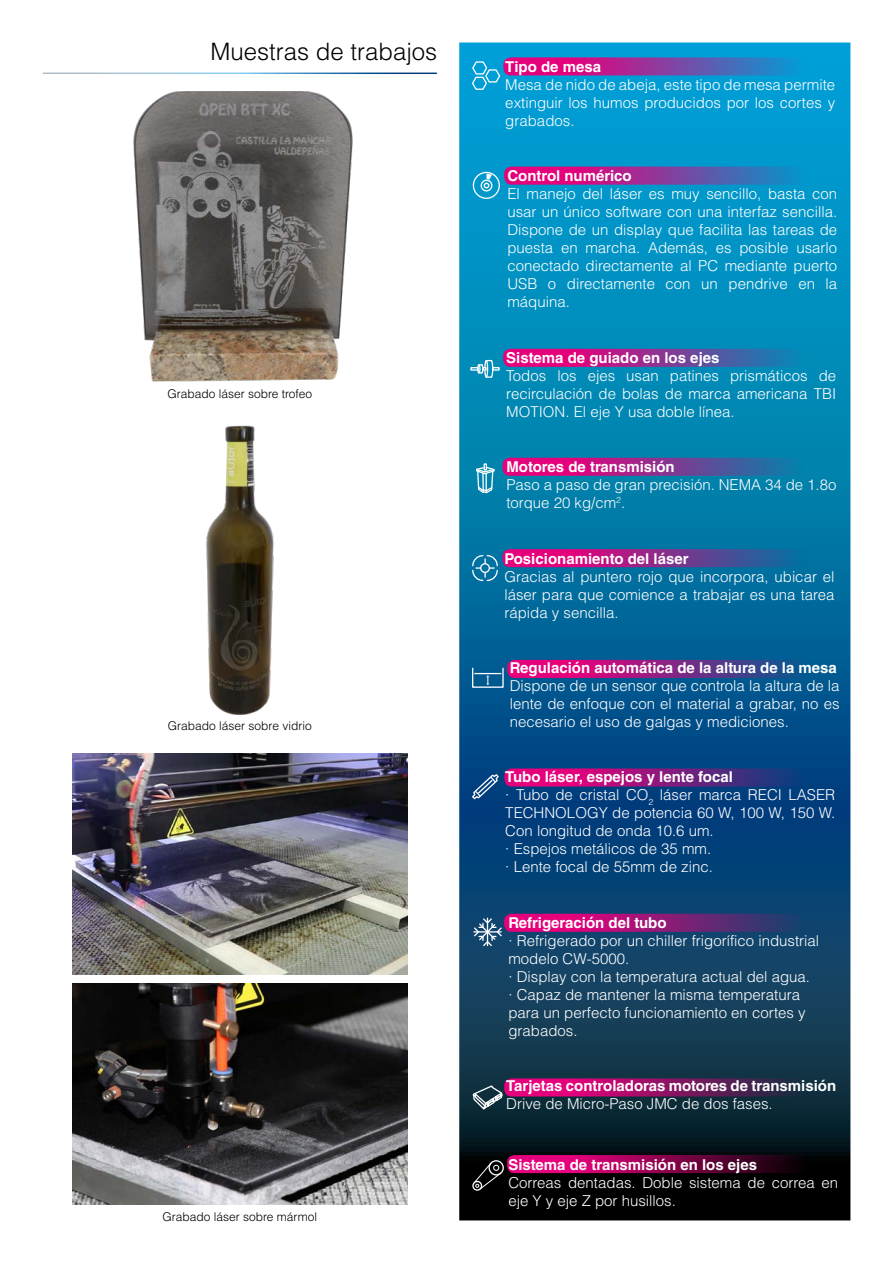
<style>
.page{position:relative;width:893px;height:1263px;background:#fff}
.page>*{position:absolute;margin:0;border:0;box-sizing:border-box;transform-origin:0 0}
.t1{font:300 24px "Helvetica LT Std";color:#000}
.t2{font:300 15px/18px "Helvetica LT Std";color:#fff;text-align:justify}
.t3{font:700 15px "Helvetica LT Std";color:#fff}
.t4{font:300 12px "Helvetica LT Std";color:#000}
</style>
<div class="page">
<svg style="left:459px;top:43px;width:391px;height:1177px;background:#04628d"></svg>
<svg style="left:503px;top:57px;width:332px;height:18px;background:#7c47a5"></svg>
<svg style="left:504px;top:167px;width:332px;height:18px;background:#7c44a0"></svg>
<svg style="left:503px;top:349px;width:332px;height:18px;background:#7e3e97"></svg>
<svg style="left:502px;top:549px;width:333px;height:18px;background:#7d338c"></svg>
<svg style="left:507px;top:660px;width:332px;height:18px;background:#7e2885"></svg>
<svg style="left:504px;top:768px;width:332px;height:18px;background:#7b1d7d"></svg>
<svg style="left:504px;top:914px;width:332px;height:18px;background:#841e75"></svg>
<svg style="left:504px;top:1078px;width:332px;height:18px;background:#831560"></svg>
<svg style="left:507px;top:1155px;width:332px;height:18px;background:#7e0045"></svg>
<div style="left:472px;top:1181px;width:10px;height:10px;border:1px solid #fff;border-radius:50%"></div>
<div style="left:488px;top:1160px;width:16px;height:15px;border:1px solid #fff;border-radius:50%"></div>
<svg style="left:470px;top:1162px;width:32px;height:28px"></svg>
<svg style="left:472px;top:1084px;width:32px;height:27px"></svg>
<svg style="left:473px;top:917px;width:30px;height:30px"></svg>
<svg style="left:471px;top:773px;width:29px;height:27px"></svg>
<div style="left:472px;top:668px;width:32px;height:20px;border:1px solid #fff"></div>
<svg style="left:475px;top:673px;width:31px;height:17px"></svg>
<svg style="left:472px;top:554px;width:26px;height:27px"></svg>
<svg style="left:502px;top:458px;width:333px;height:18px;background:#7d3a91"></svg>
<svg style="left:475px;top:462px;width:20px;height:32px"></svg>
<svg style="left:470px;top:359px;width:30px;height:19px"></svg>
<div style="left:473px;top:172px;width:27px;height:27px;border:1px solid #fff;border-radius:50%"></div>
<div style="left:481px;top:180px;width:11px;height:11px;border:1px solid #fff;border-radius:50%"></div>
<svg style="left:484px;top:174px;width:8px;height:14px"></svg>
<svg style="left:471px;top:61px;width:30px;height:30px"></svg>
<img style="left:133px;top:92px;width:220px;height:290px">
<img style="left:206px;top:425px;width:68px;height:290px">
<img style="left:73px;top:984px;width:334px;height:220px">
<img style="left:73px;top:753px;width:334px;height:221px">
<p class="t1" style="left:210px;top:36px;width:228px">Muestras de trabajos</p>
<p class="t4" style="left:167px;top:387px;width:146px">Grabado láser sobre trofeo</p>
<p class="t4" style="left:168px;top:719px;width:145px">Grabado láser sobre vidrio</p>
<p class="t4" style="left:162px;top:1209px;width:156px">Grabado láser sobre mármol</p>
<p class="t3" style="left:505px;top:57px;width:97px">Tipo de mesa</p>
<p class="t2" style="left:505px;top:75px;width:331px">Mesa de nido de abeja, este tipo de mesa permite extinguir los humos producidos por los cortes y grabados.</p>
<p class="t3" style="left:507px;top:167px;width:126px">Control numérico</p>
<p class="t2" style="left:507px;top:185px;width:331px">El manejo del láser es muy sencillo, basta con usar un único software con una interfaz sencilla.<br>Dispone de un display que facilita las tareas de puesta en marcha. Además, es posible usarlo conectado directamente al PC mediante puerto USB o directamente con un pendrive en la máquina.</p>
<p class="t3" style="left:506px;top:348px;width:215px">Sistema de guiado en los ejes</p>
<p class="t2" style="left:506px;top:366px;width:331px">Todos los ejes usan patines prismáticos de recirculación de bolas de marca americana TBI MOTION. El eje Y usa doble línea.</p>
<p class="t3" style="left:506px;top:458px;width:170px">Motores de transmisión</p>
<p class="t2" style="left:506px;top:476px;width:331px">Paso a paso de gran precisión. NEMA 34 de 1.8o torque 20 kg/cm<sup>2</sup>.</p>
<p class="t3" style="left:504px;top:549px;width:186px">Posicionamiento del láser</p>
<p class="t2" style="left:504px;top:567px;width:332px">Gracias al puntero rojo que incorpora, ubicar el láser para que comience a trabajar es una tarea rápida y sencilla.</p>
<p class="t3" style="left:510px;top:659px;width:329px">Regulación automática de la altura de la mesa</p>
<p class="t2" style="left:510px;top:676px;width:331px">Dispone de un sensor que controla la altura de la lente de enfoque con el material a grabar, no es necesario el uso de galgas y mediciones.</p>
<p class="t3" style="left:505px;top:768px;width:229px">Tubo láser, espejos y lente focal</p>
<p class="t2" style="left:505px;top:786px;width:331px">· Tubo de cristal CO<sub>2</sub> láser marca RECI LASER TECHNOLOGY de potencia 60 W, 100 W, 150 W.<br>Con longitud de onda 10.6 um.</p>
<p class="t2" style="left:505px;top:840px;width:207px">· Espejos metálicos de 35 mm.</p>
<p class="t2" style="left:505px;top:858px;width:209px">· Lente focal de 55mm de zinc.</p>
<p class="t3" style="left:508px;top:913px;width:160px">Refrigeración del tubo</p>
<p class="t2" style="left:508px;top:931px;width:312px">· Refrigerado por un chiller frigorífico industrial modelo CW-5000.</p>
<p class="t2" style="left:508px;top:967px;width:303px">· Display con la temperatura actual del agua.</p>
<p class="t2" style="left:508px;top:985px;width:299px;text-align:left">· Capaz de mantener la misma temperatura para un perfecto funcionamiento en cortes y grabados.</p>
<p class="t3" style="left:506px;top:1077px;width:331px">Tarjetas controladoras motores de transmisión</p>
<p class="t2" style="left:506px;top:1095px;width:268px">Drive de Micro-Paso JMC de dos fases.</p>
<p class="t3" style="left:508px;top:1155px;width:250px">Sistema de transmisión en los ejes</p>
<p class="t2" style="left:508px;top:1173px;width:331px">Correas dentadas. Doble sistema de correa en eje Y y eje Z por husillos.</p>
</div>
